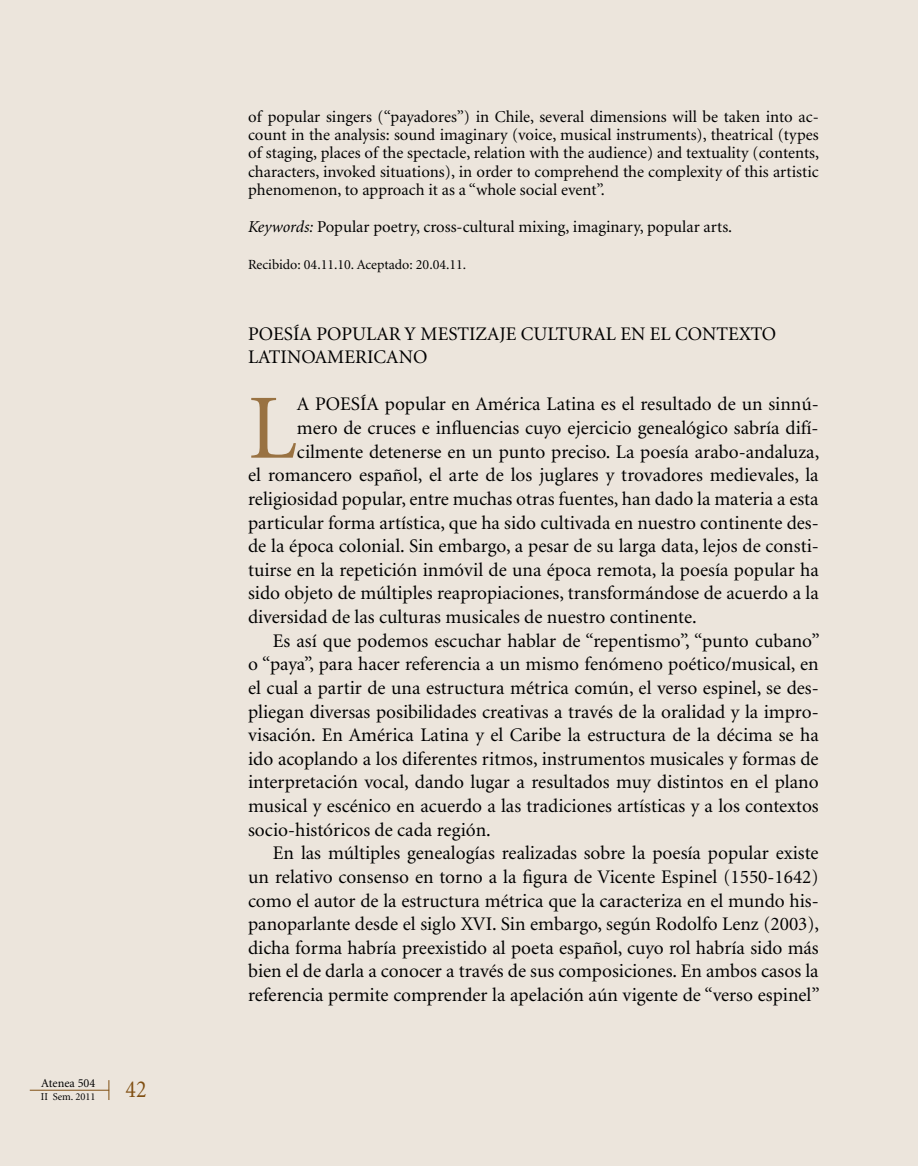
<style>
.page{position:relative;width:918px;height:1166px;background:#ece5dc}
.page>*{position:absolute;margin:0;border:0;box-sizing:border-box;transform-origin:0 0}
.t1{font:91.88px "Minion";color:#997242}
.t2{font:24.5px "Minion";color:#804f12;scale:.9 1}
.t3{font:19.25px "Minion";color:#000}
.t4{font:16.62px/18.4px "Minion";color:#000;text-align:justify}
.t5{font:14px "Minion";color:#000}
.t6{font:12.25px "Minion";color:#000}
.t7{font:10.5px "Minion";color:#000}
.s1{font-style:italic}
</style>
<div class="page">
<hr style="left:30px;top:1090px;width:79px;height:1px;background:#804f12">
<svg style="left:109px;top:1080px;width:1px;height:20px"></svg>
<p class="t6" style="left:41px;top:1077px;width:56px">Atenea 504</p>
<p class="t7" style="left:41px;top:1091px;width:56px">II Sem. 2011</p>
<p class="t2" style="left:126px;top:1077px;width:25px">42</p>
<p class="t4" style="left:248px;top:108px;width:572px">of popular singers (“payadores”) in Chile, several dimensions will be taken into ac&shy;count in the analysis: sound imaginary (voice, musical instruments), theatrical (types of staging, places of the spectacle, relation with the audience) and textuality (contents, characters, invoked situations), in order to comprehend the complexity of this artistic phenomenon, to approach it as a “whole social event”.</p>
<p class="t4" style="left:248px;top:218px;width:485px"><span class="s1">Keywords:</span> Popular poetry, cross-cultural mixing, imaginary, popular arts.</p>
<p class="t5" style="left:248px;top:257px;width:220px">Recibido: 04.11.10. Aceptado: 20.04.11.</p>
<p class="t3" style="left:248px;top:324px;width:82px">Poesía popular</p>
<p class="t3" style="left:404px;top:324px;width:28px">y mesti</p>
<p class="t3" style="left:476px;top:324px;width:23px">zaje</p>
<p class="t3" style="left:521px;top:324px;width:13px">cultural</p>
<p class="t3" style="left:620px;top:324px;width:109px">en el contexto</p>
<p class="t3" style="left:248px;top:347px;width:11px">lati</p>
<p class="t3" style="left:287px;top:347px;width:28px">noamerica</p>
<p class="t3" style="left:399px;top:347px;width:26px">no</p>
<h1 class="t1" style="left:248px;top:383px;width:50px">L</h1>
<p class="t3" style="left:297px;top:395px;width:31px">a poes</p>
<p class="t3" style="left:360px;top:395px;width:460px">ía popular en América Latina es el resultado de un sinnú-</p>
<p class="t3" style="left:297px;top:418px;width:523px">mero de cruces e influencias cuyo ejercicio genealógico sabría difí-</p>
<p class="t3" style="left:297px;top:442px;width:524px">cilmente detenerse en un punto preciso. La poesía arabo-andaluza,</p>
<p class="t3" style="left:248px;top:466px;width:572px">el romancero español, el arte de los juglares y trovadores medievales, la</p>
<p class="t3" style="left:248px;top:489px;width:572px">religiosidad popular, entre muchas otras fuentes, han dado la materia a esta</p>
<p class="t3" style="left:248px;top:513px;width:572px">particular forma artística, que ha sido cultivada en nuestro continente des-</p>
<p class="t3" style="left:248px;top:536px;width:572px">de la época colonial. Sin embargo, a pesar de su larga data, lejos de consti-</p>
<p class="t3" style="left:248px;top:560px;width:572px">tuirse en la repetición inmóvil de una época remota, la poesía popular ha</p>
<p class="t3" style="left:248px;top:584px;width:572px">sido objeto de múltiples reapropiaciones, transformándose de acuerdo a la</p>
<p class="t3" style="left:248px;top:607px;width:450px">diversidad de las culturas musicales de nuestro continente.</p>
<p class="t3" style="left:273px;top:631px;width:548px">Es así que podemos escuchar hablar de “repentismo”, “punto cubano”</p>
<p class="t3" style="left:248px;top:655px;width:572px">o “paya”, para hacer referencia a un mismo fenómeno poético/musical, en</p>
<p class="t3" style="left:248px;top:678px;width:572px">el cual a partir de una estructura métrica común, el verso espinel, se des-</p>
<p class="t3" style="left:248px;top:702px;width:572px">pliegan diversas posibilidades creativas a través de la oralidad y la impro-</p>
<p class="t3" style="left:248px;top:725px;width:572px">visación. En América Latina y el Caribe la estructura de la décima se ha</p>
<p class="t3" style="left:248px;top:749px;width:572px">ido acoplando a los diferentes ritmos, instrumentos musicales y formas de</p>
<p class="t3" style="left:248px;top:773px;width:572px">interpretación vocal, dando lugar a resultados muy distintos en el plano</p>
<p class="t3" style="left:248px;top:796px;width:572px">musical y escénico en acuerdo a las tradiciones artísticas y a los contextos</p>
<p class="t3" style="left:248px;top:820px;width:244px">socio-históricos de cada región.</p>
<p class="t3" style="left:273px;top:843px;width:547px">En las múltiples genealogías realizadas sobre la poesía popular existe</p>
<p class="t3" style="left:248px;top:867px;width:572px">un relativo consenso en torno a la figura de Vicente Espinel (1550-1642)</p>
<p class="t3" style="left:248px;top:891px;width:572px">como el autor de la estructura métrica que la caracteriza en el mundo his-</p>
<p class="t3" style="left:248px;top:914px;width:572px">panoparlante desde el siglo XVI. Sin embargo, según Rodolfo Lenz (2003),</p>
<p class="t3" style="left:248px;top:938px;width:572px">dicha forma habría preexistido al poeta español, cuyo rol habría sido más</p>
<p class="t3" style="left:248px;top:962px;width:572px">bien el de darla a conocer a través de sus composiciones. En ambos casos la</p>
<p class="t3" style="left:248px;top:985px;width:573px">referencia permite comprender la apelación aún vigente de “verso espinel”</p>
</div>
